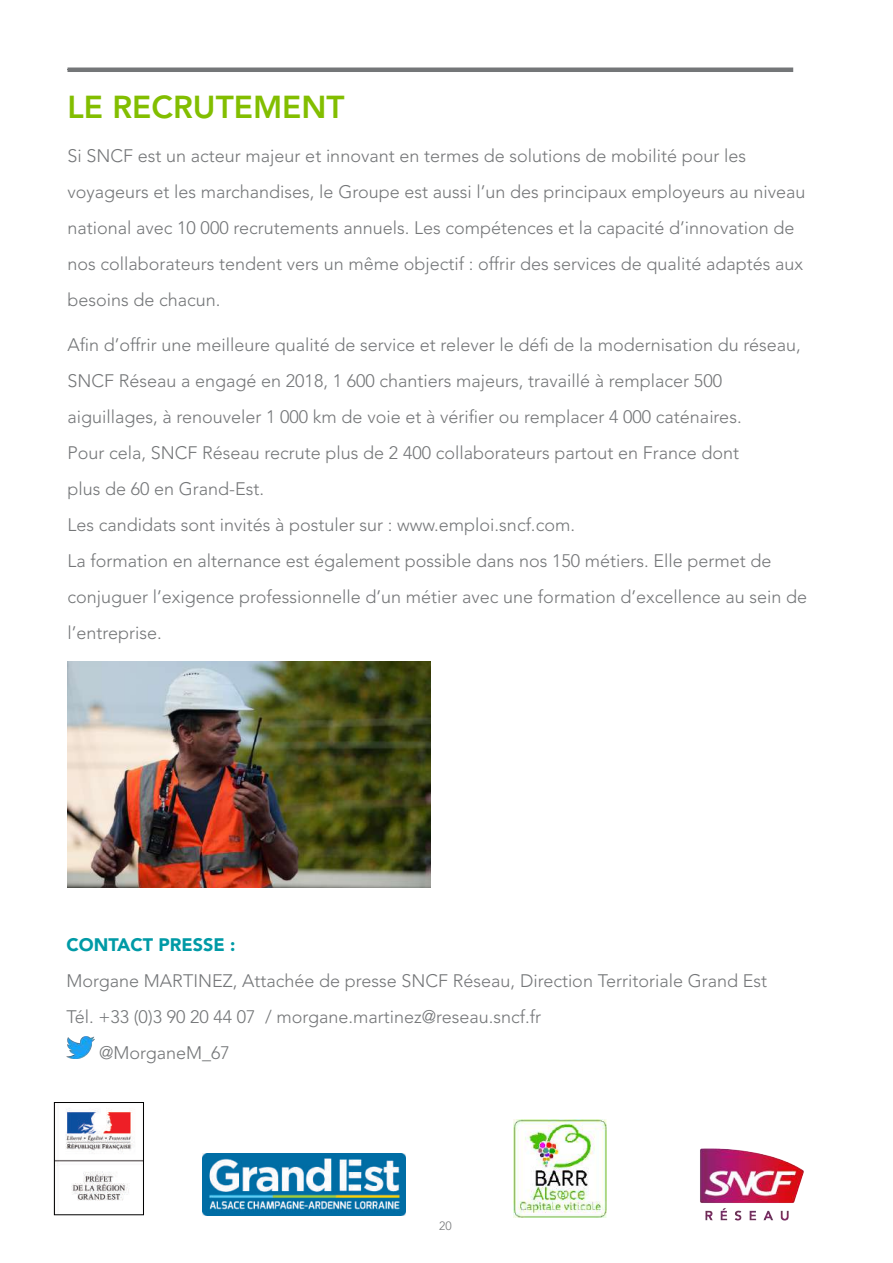
<style>
.page{position:relative;width:893px;height:1263px;background:#fff}
.page>*{position:absolute;margin:0;border:0;box-sizing:border-box;transform-origin:0 0}
.t1{font:800 31.5px "Avenir LT Std";color:#82be00}
.t2{font:300 18px/36px "Avenir LT Std";color:#747678}
.t3{font:900 18px "Avenir LT Std";color:#009aa6}
.t4{font:300 12px "Avenir LT Std";color:#747678}
</style>
<div class="page">
<img style="left:202px;top:1153px;width:203px;height:62px">
<img style="left:700px;top:1148px;width:104px;height:73px">
<img style="left:56px;top:1108px;width:86px;height:93px">
<div style="left:54px;top:1102px;width:90px;height:113px;border:1px solid #000"></div>
<img style="left:513px;top:1119px;width:93px;height:98px">
<hr style="left:68px;top:68px;width:725px;height:4px;background:#747678">
<img style="left:68px;top:662px;width:362px;height:226px">
<img style="left:67px;top:1036px;width:27px;height:23px">
<h1 class="t1" style="left:68px;top:89px;width:279px">LE RECRUTEMENT</h1>
<p class="t2" style="left:68px;top:138px;width:740px">Si SNCF est un acteur majeur et innovant en termes de solutions de mobilité pour les voyageurs et les marchandises, le Groupe est aussi l’un des principaux employeurs au niveau national avec 10 000 recrutements annuels. Les compétences et la capacité d’innovation de nos collaborateurs tendent vers un même objectif : offrir des services de qualité adaptés aux besoins de chacun.</p>
<p class="t2" style="left:67px;top:327px;width:741px">Afin d’offrir une meilleure qualité de service et relever le défi de la modernisation du réseau, SNCF Réseau a engagé en 2018, 1 600 chantiers majeurs, travaillé à remplacer 500 aiguillages, à renouveler 1 000 km de voie et à vérifier ou remplacer 4 000 caténaires.<br>Pour cela, SNCF Réseau recrute plus de 2 400 collaborateurs partout en France dont<br>plus de 60 en Grand-Est.<br>Les candidats sont invités à postuler sur : www.emploi.sncf.com.<br>La formation en alternance est également possible dans nos 150 métiers. Elle permet de conjuguer l’exigence professionnelle d’un métier avec une formation d’excellence au sein de l’entreprise.</p>
<p class="t3" style="left:67px;top:934px;width:170px">CONTACT PRESSE :</p>
<p class="t2" style="left:67px;top:963px;width:702px">Morgane MARTINEZ, Attachée de presse SNCF Réseau, Direction Territoriale Grand Est</p>
<p class="t2" style="left:67px;top:999px;width:476px">Tél. +33 (0)3 90 20 44 07 / morgane.martinez@reseau.sncf.fr</p>
<p class="t2" style="left:99px;top:1035px;width:132px">@MorganeM_67</p>
<p class="t4" style="left:439px;top:1218px;width:14px">20</p>
</div>
